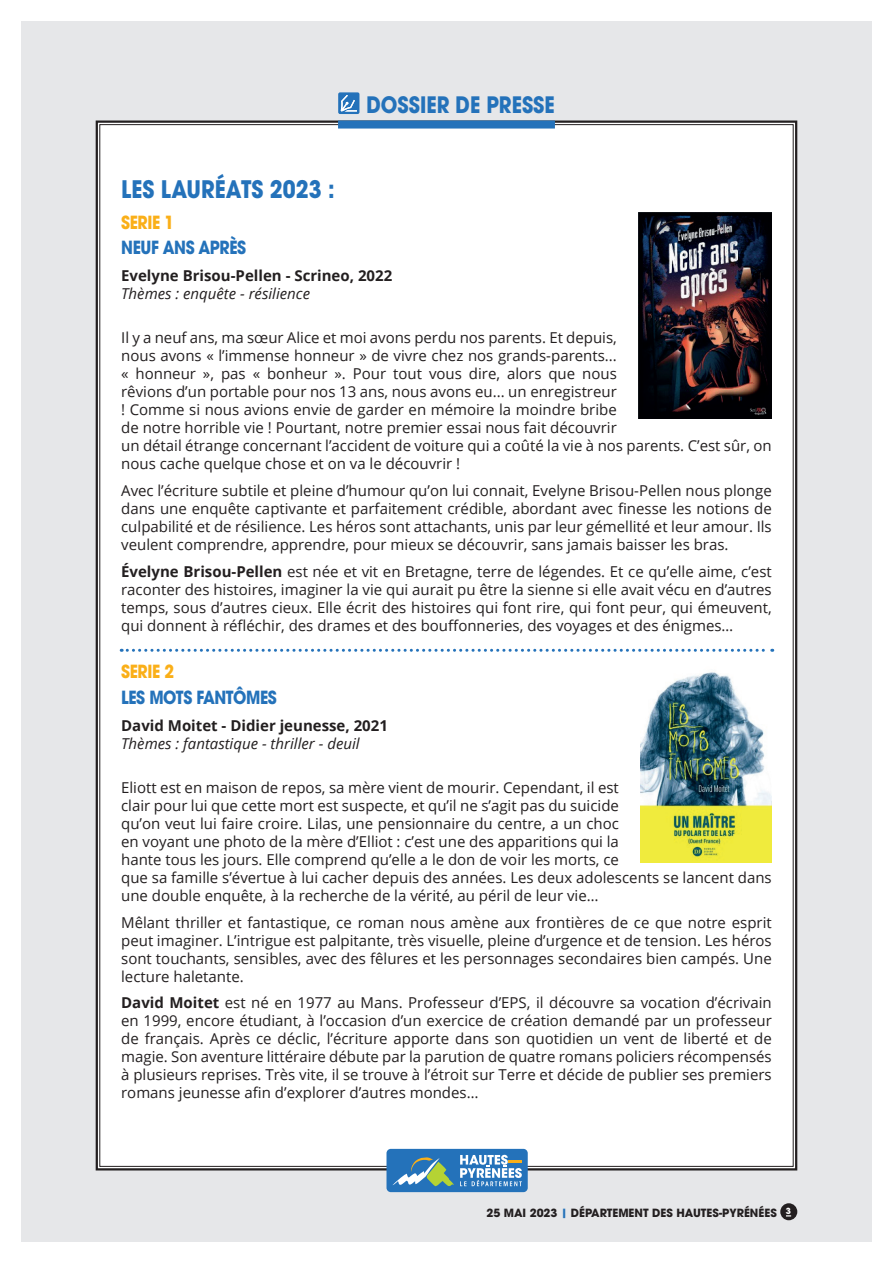
<style>
.page{position:relative;width:893px;height:1263px;background:#fff}
.page>*{position:absolute;margin:0;border:0;box-sizing:border-box;transform-origin:0 0}
.t1{font:700 24px "ITC Avant Garde Pro";color:#2472ba;scale:.87 1}
.t2{font:700 22.5px "ITC Avant Garde Pro";color:#2472ba;scale:.87 1}
.t3{font:700 18px "ITC Avant Garde Pro";letter-spacing:-.025em;color:#2472ba;scale:.87 1}
.t4{font:700 18px "ITC Avant Garde Pro";letter-spacing:-.025em;color:#faaf18;scale:.87 1}
.t5{font:15px/18px "Open Sans";color:#231f20;text-align:justify}
.t6{font:700 15px "Open Sans";color:#231f20}
.t7{font:italic 15px "Open Sans";color:#231f20}
.t8{font:700 11.25px "ITC Avant Garde Pro";color:#231f20}
.s1{font-weight:700}
.s2{color:#2472ba}
</style>
<div class="page">
<div style="left:21px;top:21px;width:851px;height:1221px;background:#e6e7e9"></div>
<div style="left:95px;top:120px;width:703px;height:1051px;background:#fff"></div>
<div style="left:338px;top:120px;width:217px;height:9px;background:#2472ba"></div>
<div style="left:338px;top:92px;width:21px;height:22px;border:2px solid #2472ba"></div>
<svg style="left:341px;top:95px;width:16px;height:17px"></svg>
<div style="left:780px;top:1203px;width:17px;height:17px;background:#231f20;border-radius:50%"></div>
<div style="left:386px;top:1149px;width:142px;height:43px;background:#2472ba;border-radius:4px"></div>
<svg style="left:460px;top:1155px;width:62px;height:31px"></svg>
<svg style="left:392px;top:1157px;width:62px;height:29px"></svg>
<img style="left:638px;top:213px;width:134px;height:205px">
<img style="left:640px;top:665px;width:132px;height:197px">
<svg style="left:121px;top:649px;width:652px;height:3px;background:#afcbe5"></svg>
<h2 class="t2" style="left:366px;top:89px;width:218px">DOSSIER DE PRESSE</h2>
<h1 class="t1" style="left:121px;top:174px;width:247px">LES LAURÉATS 2023 :</h1>
<p class="t4" style="left:121px;top:210px;width:62px">SERIE 1</p>
<p class="t3" style="left:121px;top:236px;width:145px">NEUF ANS APRÈS</p>
<p class="t6" style="left:121px;top:265px;width:273px">Evelyne Brisou-Pellen - Scrineo, 2022</p>
<p class="t7" style="left:121px;top:283px;width:190px">Thèmes : enquête - résilience</p>
<p class="t5" style="left:121px;top:329px;width:652px;text-align:left">Il y a neuf ans, ma sœur Alice et moi avons perdu nos parents. Et depuis,<br>nous avons « l’immense honneur » de vivre chez nos grands-parents...<br>« honneur », pas « bonheur ». Pour tout vous dire, alors que nous<br>rêvions d’un portable pour nos 13 ans, nous avons eu... un enregistreur<br>! Comme si nous avions envie de garder en mémoire la moindre bribe<br>de notre horrible vie ! Pourtant, notre premier essai nous fait découvrir<br>un détail étrange concernant l’accident de voiture qui a coûté la vie à nos parents. C’est sûr, on nous cache quelque chose et on va le découvrir !</p>
<p class="t5" style="left:121px;top:481px;width:652px">Avec l’écriture subtile et pleine d’humour qu’on lui connait, Evelyne Brisou-Pellen nous plonge dans une enquête captivante et parfaitement crédible, abordant avec finesse les notions de culpabilité et de résilience. Les héros sont attachants, unis par leur gémellité et leur amour. Ils veulent comprendre, apprendre, pour mieux se découvrir, sans jamais baisser les bras.</p>
<p class="t5" style="left:121px;top:562px;width:652px"><span class="s1">Évelyne Brisou-Pellen</span> est née et vit en Bretagne, terre de légendes. Et ce qu’elle aime, c’est raconter des histoires, imaginer la vie qui aurait pu être la sienne si elle avait vécu en d’autres temps, sous d’autres cieux. Elle écrit des histoires qui font rire, qui font peur, qui émeuvent, qui donnent à réfléchir, des drames et des bouffonneries, des voyages et des énigmes…</p>
<p class="t4" style="left:121px;top:660px;width:62px">SERIE 2</p>
<p class="t3" style="left:121px;top:686px;width:180px">LES MOTS FANTÔMES</p>
<p class="t6" style="left:121px;top:715px;width:268px">David Moitet - Didier jeunesse, 2021</p>
<p class="t7" style="left:121px;top:733px;width:240px">Thèmes : fantastique - thriller - deuil</p>
<p class="t5" style="left:121px;top:778px;width:652px;text-align:left">Eliott est en maison de repos, sa mère vient de mourir. Cependant, il est<br>clair pour lui que cette mort est suspecte, et qu’il ne s’agit pas du suicide<br>qu’on veut lui faire croire. Lilas, une pensionnaire du centre, a un choc<br>en voyant une photo de la mère d’Elliot : c’est une des apparitions qui la<br>hante tous les jours. Elle comprend qu’elle a le don de voir les morts, ce<br>que sa famille s’évertue à lui cacher depuis des années. Les deux adolescents se lancent dans une double enquête, à la recherche de la vérité, au péril de leur vie…</p>
<p class="t5" style="left:121px;top:913px;width:652px">Mêlant thriller et fantastique, ce roman nous amène aux frontières de ce que notre esprit peut imaginer. L’intrigue est palpitante, très visuelle, pleine d’urgence et de tension. Les héros sont touchants, sensibles, avec des fêlures et les personnages secondaires bien campés. Une lecture haletante.</p>
<p class="t5" style="left:121px;top:993px;width:652px"><span class="s1">David Moitet</span> est né en 1977 au Mans. Professeur d’EPS, il découvre sa vocation d’écrivain en 1999, encore étudiant, à l’occasion d’un exercice de création demandé par un professeur de français. Après ce déclic, l’écriture apporte dans son quotidien un vent de liberté et de magie. Son aventure littéraire débute par la parution de quatre romans policiers récompensés à plusieurs reprises. Très vite, il se trouve à l’étroit sur Terre et décide de publier ses premiers romans jeunesse afin d’explorer d’autres mondes…</p>
<p class="t8" style="left:486px;top:1205px;width:306px">25 MAI 2023 <span class="s2">|</span> DÉPARTEMENT DES HAUTES-PYRÉNÉES <sup>3</sup></p>
</div>
